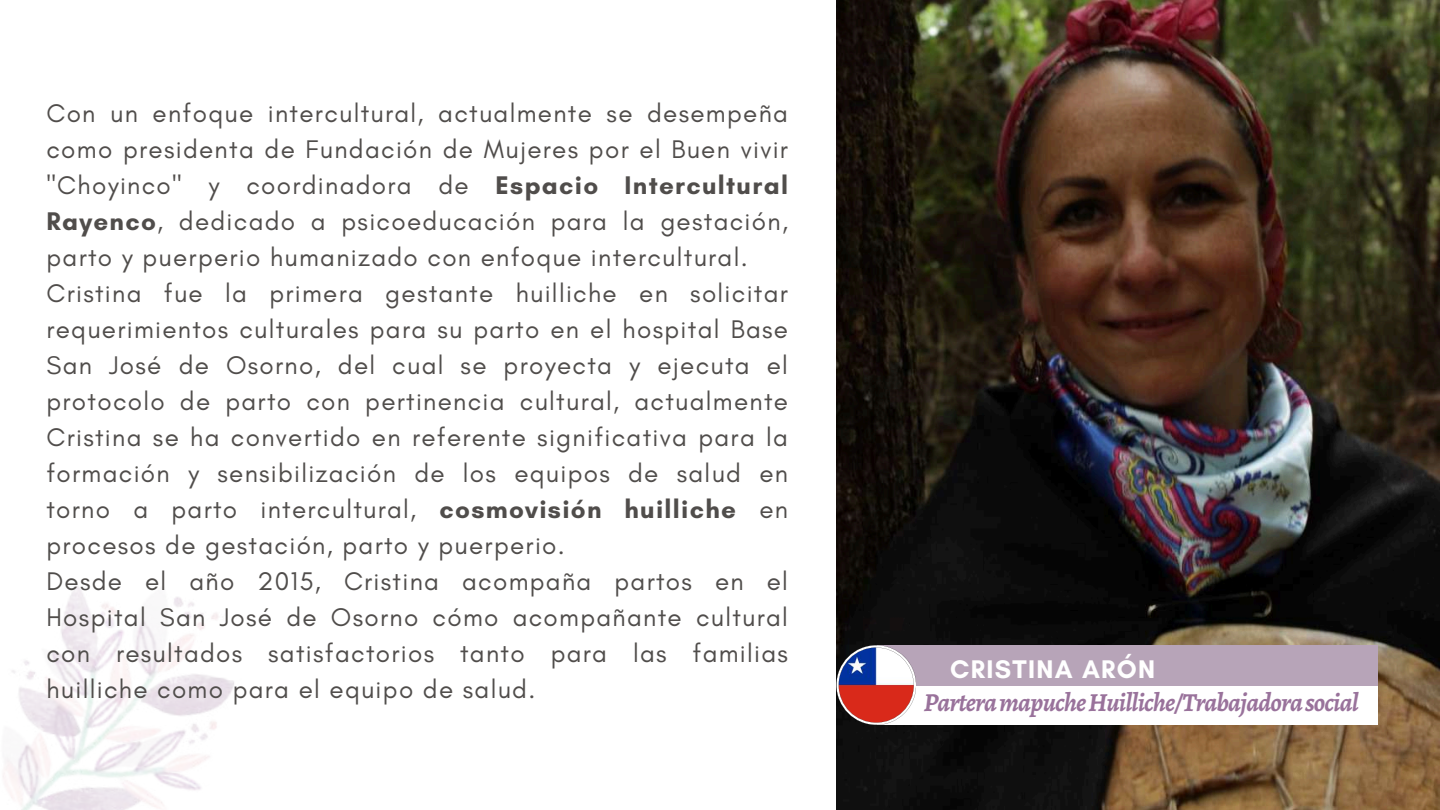
<style>
.page{position:relative;width:1440px;height:810px;background:#fff}
.page>*{position:absolute;margin:0;border:0;box-sizing:border-box;transform-origin:0 0}
.t1{font:26px/36px "Glacial Indifference";letter-spacing:.05em;color:#504d4b}
.t2{font:italic 700 26px "Alegreya";letter-spacing:-.03em;color:#99729b}
.t3{font:700 26px "Glacial Indifference";letter-spacing:.05em;color:#fff}
.s1{font-weight:700}
</style>
<div class="page">
<img style="left:3px;top:585px;width:231px;height:225px">
<img style="left:836px;top:0;width:604px;height:810px">
<div style="left:877px;top:686px;width:501px;height:39px;background:#fff"></div>
<div style="left:877px;top:645px;width:501px;height:41px;background:#b7a4b8"></div>
<svg style="left:836px;top:645px;width:80px;height:80px;background:#a8727e"></svg>
<p class="t1" style="left:46px;top:95px;width:743px">Con un enfoque intercultural, actualmente se desempeña como presidenta de Fundación de Mujeres por el Buen vivir "Choyinco" y coordinadora de <span class="s1">Espacio Intercultural Rayenco</span>, dedicado a psicoeducación para la gestación, parto y puerperio humanizado con enfoque intercultural.<br>Cristina fue la primera gestante huilliche en solicitar requerimientos culturales para su parto en el hospital Base San José de Osorno, del cual se proyecta y ejecuta el protocolo de parto con pertinencia cultural, actualmente Cristina se ha convertido en referente significativa para la formación y sensibilización de los equipos de salud en torno a parto intercultural, <span class="s1">cosmovisión huilliche</span> en procesos de gestación, parto y puerperio.<br>Desde el año 2015, Cristina acompaña partos en el Hospital San José de Osorno cómo acompañante cultural con resultados satisfactorios tanto para las familias huilliche como para el equipo de salud.</p>
<p class="t3" style="left:950px;top:653px;width:207px">CRISTINA ARÓN</p>
<p class="t2" style="left:924px;top:685px;width:436px">ParteramapucheHuilliche/Trabajadorasocial</p>
</div>
